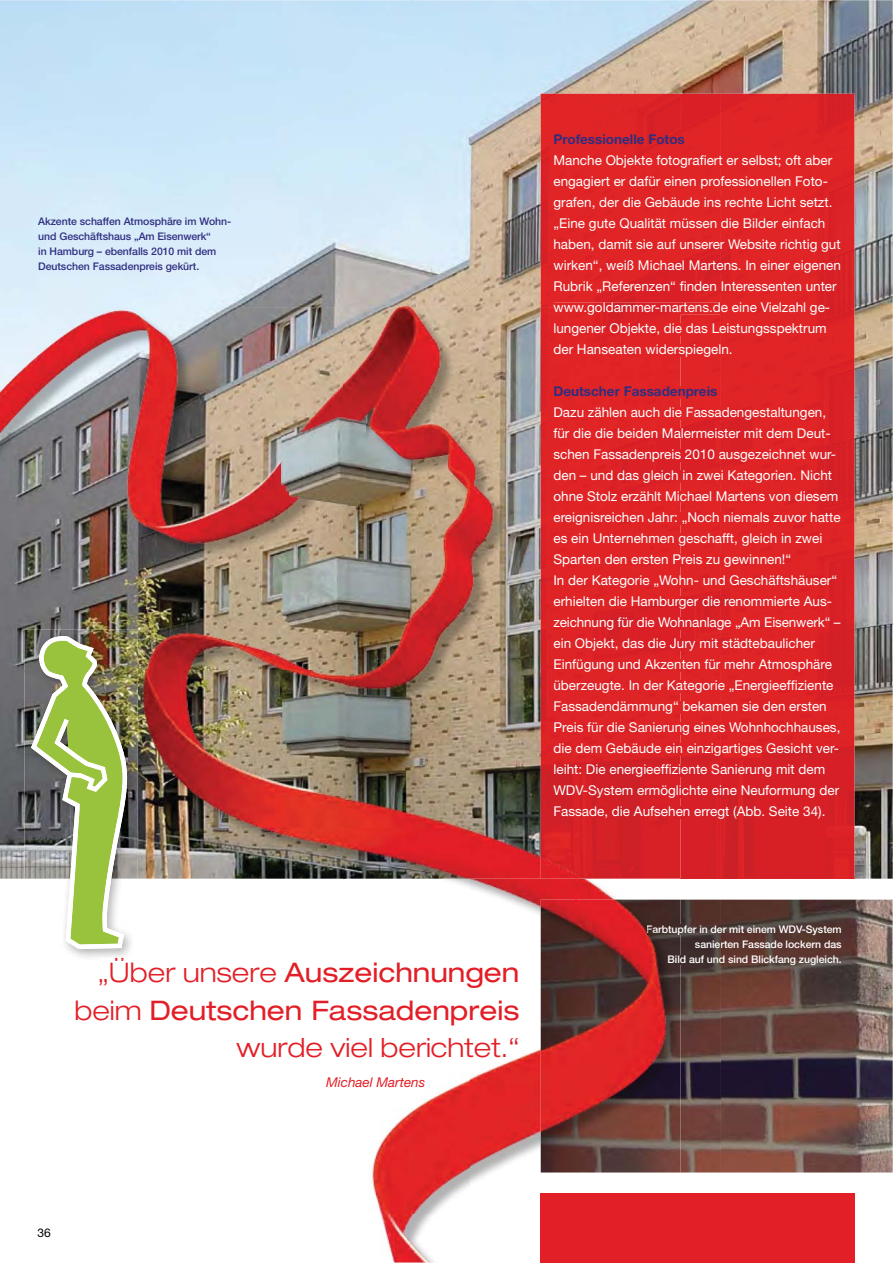
<style>
.page{position:relative;width:893px;height:1263px;background:#fff}
.page>*{position:absolute;margin:0;border:0;box-sizing:border-box;transform-origin:0 0}
.t1{font:expanded 27px/37.8px "Helvetica Neue LT Pro";color:#e21e26;text-align:right}
.t2{font:300 expanded 27px "Helvetica Neue LT Pro";color:#df1e26}
.t3{font:13.5px/21px "Helvetica Neue LT Pro";color:#fff}
.t4{font:700 13.5px "Helvetica Neue LT Pro";color:#302e80}
.t5{font:italic 13.5px "Helvetica Neue LT Std";color:#e21e26}
.t6{font:12px "Helvetica Neue LT Pro";color:#010202}
.t7{font:500 10.5px/15px "Helvetica Neue LT Pro";letter-spacing:-.005em;color:#302e80}
.t8{font:500 10.5px/15px "Helvetica Neue LT Pro";letter-spacing:-.005em;color:#fff;text-align:right}
.s1{font-weight:300}
.s2{color:#fdfdfc}
</style>
<div class="page">
<img style="left:721px;top:0;width:172px;height:879px">
<img style="left:721px;top:94px;width:133px;height:785px">
<img style="left:721px;top:155px;width:111px;height:13px">
<img style="left:721px;top:176px;width:106px;height:13px">
<img style="left:721px;top:197px;width:111px;height:13px">
<img style="left:721px;top:218px;width:104px;height:13px">
<div style="left:721px;top:239px;width:120px;height:13px;background:#e02426"></div>
<img style="left:721px;top:260px;width:120px;height:13px">
<img style="left:721px;top:281px;width:116px;height:12px">
<img style="left:721px;top:302px;width:108px;height:13px">
<img style="left:721px;top:323px;width:106px;height:13px">
<svg style="left:721px;top:344px;width:10px;height:13px"></svg>
<img style="left:721px;top:407px;width:105px;height:13px">
<img style="left:721px;top:428px;width:109px;height:10px">
<img style="left:721px;top:449px;width:114px;height:13px">
<img style="left:721px;top:470px;width:111px;height:13px">
<img style="left:721px;top:491px;width:117px;height:10px">
<div style="left:721px;top:512px;width:120px;height:13px;background:#e02426"></div>
<img style="left:721px;top:533px;width:101px;height:13px">
<img style="left:721px;top:554px;width:70px;height:13px">
<div style="left:721px;top:575px;width:116px;height:13px;background:#e02426"></div>
<img style="left:721px;top:596px;width:110px;height:13px">
<img style="left:721px;top:617px;width:120px;height:13px">
<img style="left:721px;top:638px;width:94px;height:13px">
<img style="left:721px;top:659px;width:111px;height:13px">
<img style="left:721px;top:680px;width:112px;height:13px">
<img style="left:721px;top:701px;width:106px;height:13px">
<div style="left:721px;top:722px;width:119px;height:13px;background:#de2426"></div>
<img style="left:721px;top:743px;width:117px;height:13px">
<img style="left:721px;top:764px;width:104px;height:13px">
<div style="left:721px;top:785px;width:118px;height:13px;background:#d71f26"></div>
<img style="left:721px;top:806px;width:103px;height:13px">
<div style="left:541px;top:1194px;width:313px;height:69px;background:#e21e26"></div>
<img style="left:721px;top:900px;width:172px;height:273px">
<img style="left:680px;top:315px;width:41px;height:879px">
<img style="left:0;top:0;width:566px;height:307px">
<img style="left:566px;top:0;width:155px;height:94px">
<img style="left:680px;top:879px;width:41px;height:1px">
<div style="left:541px;top:94px;width:180px;height:208px;background:#e12526"></div>
<img style="left:541px;top:302px;width:13px;height:5px">
<img style="left:554px;top:134px;width:130px;height:10px">
<div style="left:554px;top:155px;width:167px;height:13px;background:#e12526"></div>
<div style="left:554px;top:176px;width:167px;height:13px;background:#e12526"></div>
<div style="left:554px;top:197px;width:167px;height:13px;background:#e12526"></div>
<div style="left:554px;top:218px;width:167px;height:13px;background:#e12526"></div>
<div style="left:554px;top:239px;width:167px;height:13px;background:#e12526"></div>
<img style="left:554px;top:260px;width:167px;height:13px">
<div style="left:554px;top:281px;width:167px;height:12px;background:#db2126"></div>
<img style="left:554px;top:302px;width:167px;height:13px">
<img style="left:680px;top:323px;width:41px;height:13px">
<img style="left:680px;top:344px;width:41px;height:13px">
<img style="left:680px;top:386px;width:37px;height:12px">
<img style="left:680px;top:407px;width:41px;height:13px">
<img style="left:680px;top:428px;width:41px;height:10px">
<img style="left:680px;top:449px;width:41px;height:13px">
<img style="left:680px;top:470px;width:41px;height:13px">
<img style="left:680px;top:491px;width:41px;height:10px">
<img style="left:680px;top:512px;width:41px;height:13px">
<img style="left:680px;top:533px;width:41px;height:13px">
<img style="left:680px;top:554px;width:41px;height:13px">
<img style="left:680px;top:575px;width:41px;height:13px">
<img style="left:680px;top:596px;width:41px;height:13px">
<img style="left:680px;top:617px;width:41px;height:13px">
<img style="left:680px;top:638px;width:41px;height:13px">
<img style="left:680px;top:659px;width:41px;height:13px">
<img style="left:680px;top:680px;width:41px;height:13px">
<img style="left:680px;top:701px;width:41px;height:13px">
<img style="left:680px;top:722px;width:41px;height:13px">
<img style="left:680px;top:743px;width:41px;height:13px">
<img style="left:680px;top:764px;width:41px;height:13px">
<img style="left:680px;top:785px;width:41px;height:13px">
<img style="left:680px;top:806px;width:41px;height:13px">
<img style="left:680px;top:925px;width:41px;height:10px">
<img style="left:695px;top:940px;width:26px;height:8px">
<img style="left:680px;top:955px;width:41px;height:10px">
<img style="left:369px;top:879px;width:207px;height:384px">
<img style="left:576px;top:880px;width:104px;height:20px">
<img style="left:576px;top:1193px;width:104px;height:1px">
<img style="left:0;top:307px;width:344px;height:364px">
<img style="left:344px;top:307px;width:336px;height:572px">
<img style="left:0;top:671px;width:24px;height:208px">
<img style="left:138px;top:671px;width:206px;height:208px">
<img style="left:541px;top:879px;width:139px;height:1px">
<img style="left:541px;top:1194px;width:35px;height:69px">
<img style="left:554px;top:307px;width:126px;height:8px">
<img style="left:541px;top:900px;width:139px;height:273px">
<svg style="left:668px;top:955px;width:12px;height:10px"></svg>
<img style="left:369px;top:962px;width:150px;height:26px">
<img style="left:369px;top:1000px;width:150px;height:25px">
<img style="left:369px;top:1038px;width:150px;height:20px">
<img style="left:369px;top:1078px;width:56px;height:10px">
<img style="left:24px;top:630px;width:114px;height:328px">
<img style="left:31px;top:636px;width:96px;height:313px">
<img style="left:281px;top:417px;width:85px;height:88px">
<p class="t7" style="left:38px;top:215px;width:194px">Akzente schaffen Atmosphäre im Wohn&shy;und Geschäftshaus „Am Eisenwerk“<br>in Hamburg – ebenfalls 2010 mit dem Deutschen Fassadenpreis gekürt.</p>
<p class="t4" style="left:553px;top:134px;width:133px">Professionelle Fotos</p>
<p class="t3" style="left:553px;top:151px;width:289px">Manche Objekte fotografiert er selbst; oft aber engagiert er dafür einen professionellen Foto&shy;grafen, der die Gebäude ins rechte Licht setzt. „Eine gute Qualität müssen die Bilder einfach haben, damit sie auf unserer Website richtig gut wirken“, weiß Michael Martens. In einer eigenen Rubrik „Referenzen“ finden Interessenten unter www.goldammer-martens.de eine Vielzahl ge&shy;lungener Objekte, die das Leistungsspektrum der Hanseaten widerspiegeln.</p>
<p class="t4" style="left:553px;top:386px;width:165px">Deutscher Fassadenpreis</p>
<p class="t3" style="left:553px;top:403px;width:289px">Dazu zählen auch die Fassadengestaltungen, für die die beiden Malermeister mit dem Deut&shy;schen Fassadenpreis 2010 ausgezeichnet wur&shy;den – und das gleich in zwei Kategorien. Nicht ohne Stolz erzählt Michael Martens von diesem ereignisreichen Jahr: „Noch niemals zuvor hatte es ein Unternehmen geschafft, gleich in zwei Sparten den ersten Preis zu gewinnen!“<br>In der Kategorie „Wohn- und Geschäftshäuser“ erhielten die Hamburger die renommierte Aus&shy;zeichnung für die Wohnanlage „Am Eisenwerk“ – ein Objekt, das die Jury mit städtebaulicher Einfügung und Akzenten für mehr Atmosphäre überzeugte. In der Kategorie „Energieeffiziente Fassadendämmung“ bekamen sie den ersten Preis für die Sanierung eines Wohnhochhauses, die dem Gebäude ein einzigartiges Gesicht ver&shy;leiht: Die energieeffiziente Sanierung mit dem WDV-System ermöglichte eine Neuformung der Fassade, die Aufsehen erregt (Abb. Seite 34).</p>
<h1 class="t2" style="left:109px;top:963px;width:22px">Ü</h1>
<h1 class="t1" style="left:74px;top:956px;width:446px"><span class="s1">„ ber unsere</span> Auszeichnungen <span class="s1">beim</span> Deutschen Fassadenpreis <span class="s1">wurde viel berichtet.“</span></h1>
<p class="t5" style="left:326px;top:1075px;width:101px">Michael Martens</p>
<p class="t8" style="left:646px;top:922px;width:197px"><span class="s2">Far</span>btupfer in der mit einem WDV-System sanierten Fassade lockern das<br>Bild auf und sind Blickfang zugleich.</p>
<p class="t6" style="left:38px;top:1229px;width:15px">36</p>
</div>
